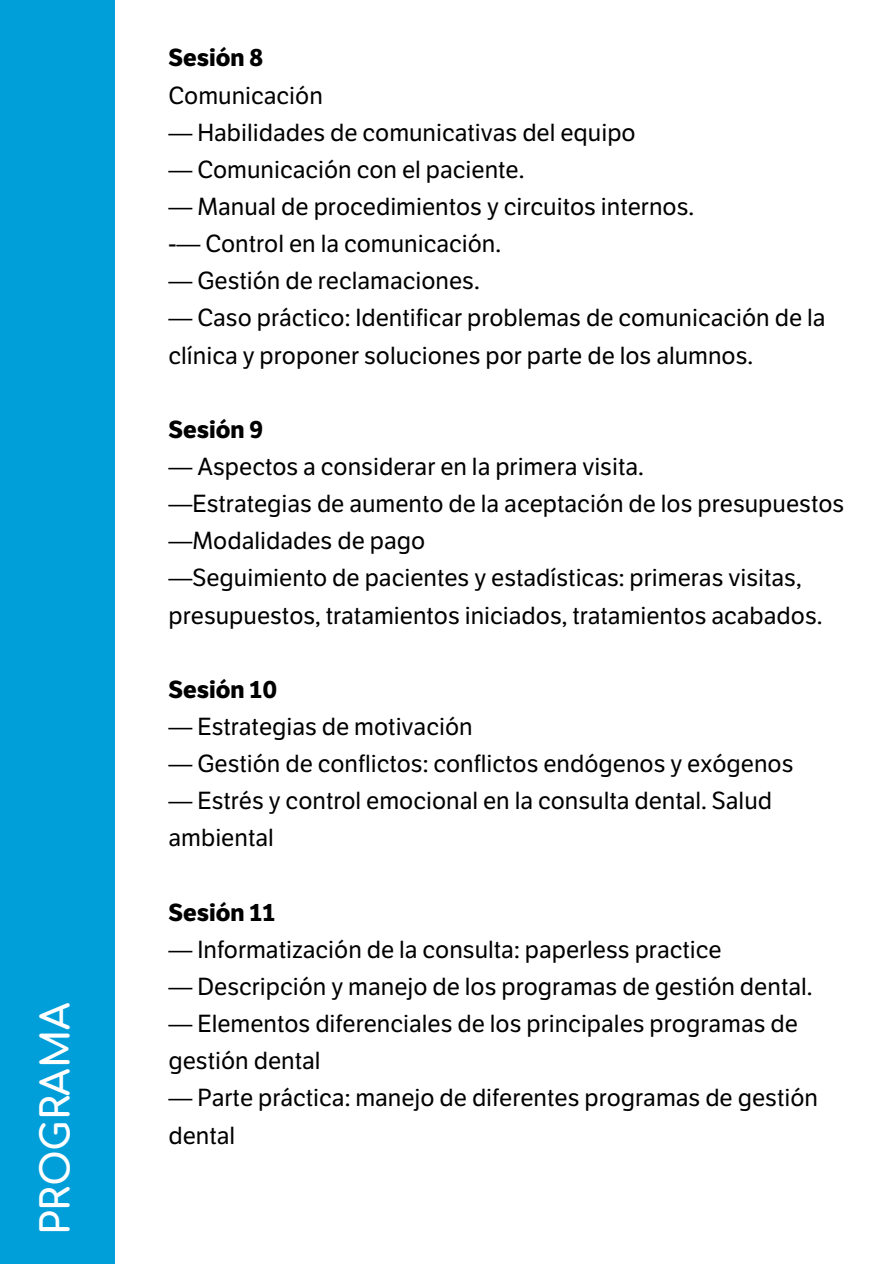
<style>
.page{position:relative;width:894px;height:1264px;background:#fff}
.page>*{position:absolute;margin:0;border:0;box-sizing:border-box;transform-origin:0 0}
.t1{font:700 39px "Comfortaa";color:#fff}
.t2{font:24px/37.2px "LFT Etica";color:#000}
.t3{font:700 24px "LFT Etica";color:#000}
.s1{font-weight:700}
</style>
<div class="page">
<div style="left:0;top:0;width:114px;height:1263px;background:#009fda"></div>
<h1 class="t1" style="left:36px;top:1235px;width:234px;rotate:-90deg">PROGRAMA</h1>
<p class="t2" style="left:168px;top:40px;width:156px"><span class="s1">Sesión 8<br></span>Comunicación</p>
<p class="t2" style="left:168px;top:114px;width:468px">— Habilidades de comunicativas del equipo</p>
<p class="t2" style="left:168px;top:151px;width:357px">— Comunicación con el paciente.</p>
<p class="t2" style="left:168px;top:188px;width:527px">— Manual de procedimientos y circuitos internos. -— Control en la comunicación.</p>
<p class="t2" style="left:168px;top:263px;width:313px">— Gestión de reclamaciones.</p>
<p class="t2" style="left:168px;top:300px;width:658px">— Caso práctico: Identificar problemas de comunicación de la clínica y proponer soluciones por parte de los alumnos.</p>
<p class="t3" style="left:168px;top:415px;width:96px">Sesión 9</p>
<p class="t2" style="left:168px;top:448px;width:677px">— Aspectos a considerar en la primera visita.<br>—Estrategias de aumento de la aceptación de los presupuestos —Modalidades de pago<br>—Seguimiento de pacientes y estadísticas: primeras visitas, presupuestos, tratamientos iniciados, tratamientos acabados.</p>
<p class="t3" style="left:168px;top:675px;width:110px">Sesión 10</p>
<p class="t2" style="left:168px;top:708px;width:305px">— Estrategias de motivación</p>
<p class="t2" style="left:168px;top:745px;width:626px">— Gestión de conflictos: conflictos endógenos y exógenos</p>
<p class="t2" style="left:168px;top:782px;width:605px">— Estrés y control emocional en la consulta dental. Salud ambiental</p>
<p class="t3" style="left:168px;top:898px;width:108px">Sesión 11</p>
<p class="t2" style="left:168px;top:931px;width:554px">— Informatización de la consulta: paperless practice</p>
<p class="t2" style="left:168px;top:968px;width:645px">— Descripción y manejo de los programas de gestión dental.</p>
<p class="t2" style="left:168px;top:1005px;width:630px">— Elementos diferenciales de los principales programas de gestión dental</p>
<p class="t2" style="left:168px;top:1079px;width:650px">— Parte práctica: manejo de diferentes programas de gestión dental</p>
</div>
